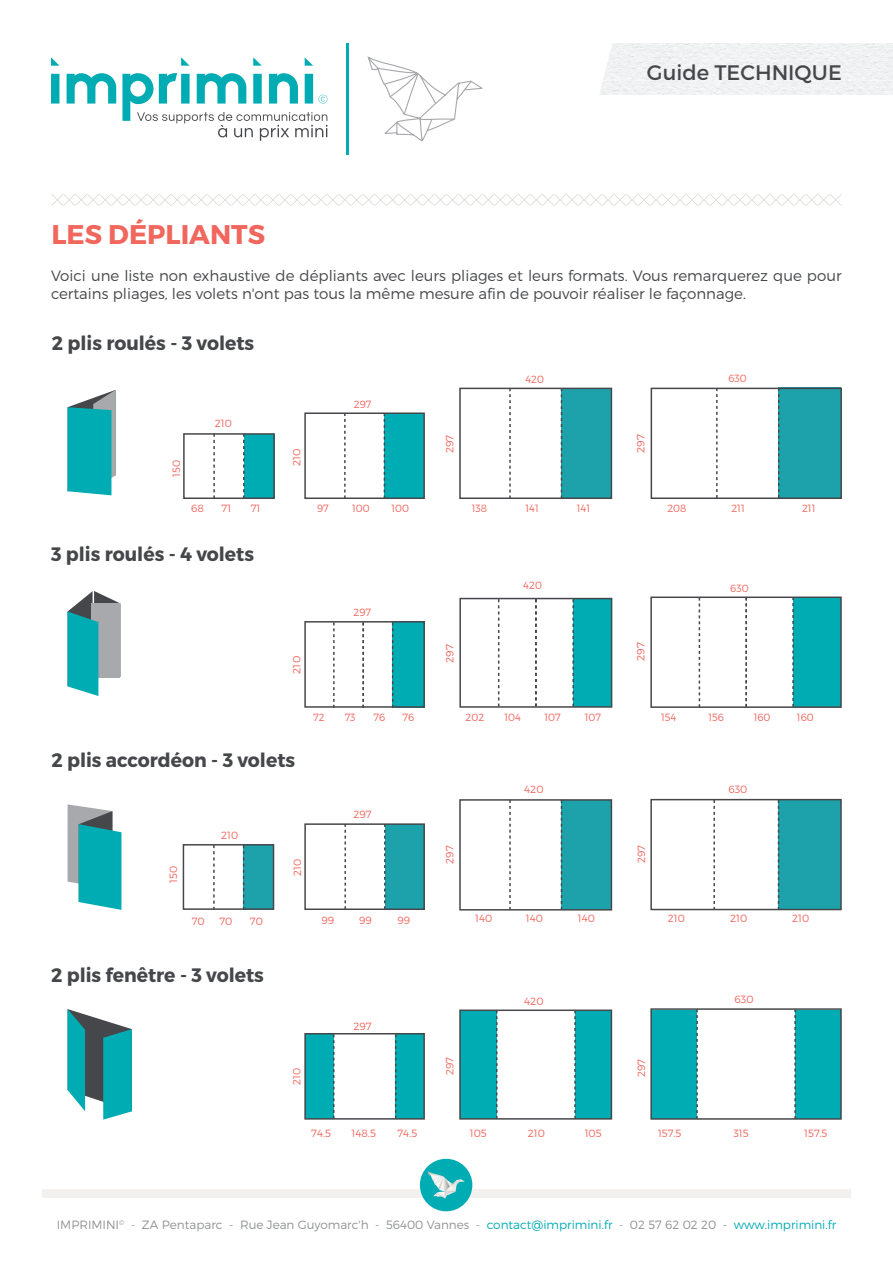
<style>
.page{position:relative;width:893px;height:1263px;background:#fff}
.page>*{position:absolute;margin:0;border:0;box-sizing:border-box;transform-origin:0 0}
.t1{font:700 27px "Montserrat";color:#f1665d}
.t2{font:21px "Montserrat";color:#46474a}
.t3{font:700 19.5px "Montserrat";color:#46474a}
.t4{font:300 15px/18px "Montserrat";color:#46474a}
.t5{font:300 12px "Montserrat";color:#919393}
.t6{font:300 10.5px "Montserrat";color:#f1665d}
.s1{color:#00acb3}
</style>
<div class="page">
<svg style="left:68px;top:390px;width:48px;height:105px"></svg>
<svg style="left:68px;top:591px;width:52px;height:105px"></svg>
<svg style="left:68px;top:804px;width:53px;height:106px"></svg>
<svg style="left:68px;top:1009px;width:64px;height:110px"></svg>
<div style="left:244px;top:434px;width:30px;height:64px;background:#00acb3"></div>
<div style="left:183px;top:433px;width:92px;height:66px;border:2px solid #46474a"></div>
<svg style="left:213px;top:434px;width:2px;height:64px"></svg>
<svg style="left:243px;top:434px;width:2px;height:64px"></svg>
<div style="left:384px;top:413px;width:40px;height:85px;background:#00acb3"></div>
<div style="left:304px;top:412px;width:121px;height:87px;border:2px solid #46474a"></div>
<svg style="left:344px;top:413px;width:2px;height:85px"></svg>
<svg style="left:384px;top:413px;width:1px;height:85px"></svg>
<div style="left:793px;top:597px;width:48px;height:110px;background:#00acb3"></div>
<svg style="left:792px;top:599px;width:2px;height:106px"></svg>
<svg style="left:699px;top:599px;width:1px;height:106px"></svg>
<svg style="left:745px;top:599px;width:2px;height:106px"></svg>
<div style="left:650px;top:596px;width:192px;height:112px;border:2px solid #46474a"></div>
<div style="left:573px;top:598px;width:39px;height:109px;background:#00acb3"></div>
<svg style="left:572px;top:601px;width:2px;height:104px"></svg>
<svg style="left:498px;top:601px;width:1px;height:104px"></svg>
<svg style="left:535px;top:601px;width:2px;height:104px"></svg>
<div style="left:459px;top:598px;width:153px;height:110px;border:2px solid #46474a"></div>
<div style="left:392px;top:621px;width:33px;height:87px;background:#00acb3"></div>
<svg style="left:392px;top:624px;width:1px;height:81px"></svg>
<svg style="left:333px;top:624px;width:2px;height:81px"></svg>
<svg style="left:362px;top:624px;width:2px;height:81px"></svg>
<div style="left:304px;top:621px;width:121px;height:87px;border:2px solid #46474a"></div>
<div style="left:244px;top:844px;width:30px;height:66px;background:#1da1ab"></div>
<svg style="left:213px;top:847px;width:2px;height:60px"></svg>
<svg style="left:243px;top:847px;width:1px;height:60px"></svg>
<div style="left:183px;top:844px;width:91px;height:66px;border:2px solid #46474a"></div>
<div style="left:562px;top:800px;width:49px;height:110px;background:#1da1ab"></div>
<svg style="left:509px;top:802px;width:2px;height:102px"></svg>
<svg style="left:561px;top:802px;width:2px;height:105px"></svg>
<div style="left:459px;top:799px;width:153px;height:111px;border:2px solid #46474a"></div>
<div style="left:778px;top:800px;width:63px;height:109px;background:#1da1ab"></div>
<svg style="left:713px;top:802px;width:2px;height:105px"></svg>
<svg style="left:778px;top:802px;width:1px;height:102px"></svg>
<div style="left:650px;top:799px;width:192px;height:111px;border:2px solid #46474a"></div>
<div style="left:575px;top:1010px;width:36px;height:109px;background:#00acb3"></div>
<div style="left:460px;top:1010px;width:37px;height:109px;background:#00acb3"></div>
<div style="left:459px;top:1009px;width:153px;height:110px;border:2px solid #46474a"></div>
<svg style="left:496px;top:1010px;width:1px;height:109px"></svg>
<svg style="left:574px;top:1010px;width:2px;height:109px"></svg>
<div style="left:795px;top:1010px;width:46px;height:108px;background:#00acb3"></div>
<div style="left:651px;top:1010px;width:46px;height:108px;background:#00acb3"></div>
<svg style="left:696px;top:1011px;width:2px;height:106px"></svg>
<svg style="left:794px;top:1011px;width:2px;height:106px"></svg>
<div style="left:650px;top:1008px;width:192px;height:112px;border:2px solid #46474a"></div>
<div style="left:396px;top:1034px;width:28px;height:84px;background:#00acb3"></div>
<div style="left:305px;top:1033px;width:29px;height:85px;background:#00acb3"></div>
<svg style="left:333px;top:1036px;width:2px;height:80px"></svg>
<svg style="left:395px;top:1036px;width:1px;height:80px"></svg>
<div style="left:304px;top:1033px;width:121px;height:86px;border:2px solid #46474a"></div>
<div style="left:385px;top:824px;width:39px;height:85px;background:#1da1ab"></div>
<svg style="left:344px;top:826px;width:2px;height:81px"></svg>
<svg style="left:384px;top:826px;width:2px;height:81px"></svg>
<div style="left:304px;top:823px;width:121px;height:87px;border:2px solid #46474a"></div>
<div style="left:779px;top:388px;width:62px;height:111px;background:#1da1ab"></div>
<svg style="left:716px;top:394px;width:2px;height:102px"></svg>
<svg style="left:778px;top:391px;width:1px;height:105px"></svg>
<div style="left:651px;top:388px;width:191px;height:111px;border:2px solid #46474a"></div>
<div style="left:561px;top:388px;width:50px;height:110px;background:#1da1ab"></div>
<svg style="left:509px;top:391px;width:2px;height:105px"></svg>
<svg style="left:561px;top:391px;width:1px;height:105px"></svg>
<div style="left:459px;top:388px;width:153px;height:111px;border:2px solid #46474a"></div>
<svg style="left:367px;top:56px;width:116px;height:86px"></svg>
<svg style="left:51px;top:57px;width:276px;height:84px"></svg>
<hr style="left:346px;top:43px;width:3px;height:112px;background:#00acb3">
<svg style="left:51px;top:194px;width:791px;height:12px"></svg>
<div style="left:599px;top:44px;width:294px;height:51px;background:#f0f2f3"></div>
<div style="left:41px;top:1189px;width:810px;height:9px;background:#f2f1f0"></div>
<div style="left:420px;top:1159px;width:52px;height:52px;background:#00acb3;border-radius:50%"></div>
<svg style="left:428px;top:1171px;width:37px;height:28px"></svg>
<h2 class="t2" style="left:647px;top:59px;width:196px">Guide TECHNIQUE</h2>
<h1 class="t1" style="left:51px;top:218px;width:215px">LES DÉPLIANTS</h1>
<h3 class="t4" style="left:51px;top:266px;width:792px">Voici une liste non exhaustive de dépliants avec leurs pliages et leurs formats. Vous remarquerez que pour certains pliages, les volets n'ont pas tous la même mesure afin de pouvoir réaliser le façonnage.</h3>
<h3 class="t3" style="left:52px;top:331px;width:204px">2 plis roulés - 3 volets</h3>
<p class="t6" style="left:215px;top:417px;width:19px">210</p>
<p class="t6" style="left:170px;top:477px;width:19px;rotate:-90deg">150</p>
<p class="t6" style="left:191px;top:502px;width:14px">68</p>
<p class="t6" style="left:222px;top:502px;width:11px">71</p>
<p class="t6" style="left:251px;top:502px;width:11px">71</p>
<h3 class="t3" style="left:51px;top:542px;width:205px">3 plis roulés - 4 volets</h3>
<p class="t6" style="left:290px;top:466px;width:19px;rotate:-90deg">210</p>
<p class="t6" style="left:354px;top:398px;width:19px">297</p>
<p class="t6" style="left:317px;top:502px;width:13px">97</p>
<p class="t6" style="left:352px;top:502px;width:19px">100</p>
<p class="t6" style="left:391px;top:502px;width:19px">100</p>
<p class="t6" style="left:353px;top:606px;width:19px">297</p>
<p class="t6" style="left:290px;top:674px;width:19px;rotate:-90deg">210</p>
<h3 class="t3" style="left:51px;top:748px;width:245px">2 plis accordéon - 3 volets</h3>
<p class="t6" style="left:313px;top:711px;width:13px">72</p>
<p class="t6" style="left:345px;top:711px;width:12px">73</p>
<p class="t6" style="left:373px;top:711px;width:13px">76</p>
<p class="t6" style="left:402px;top:711px;width:13px">76</p>
<p class="t6" style="left:167px;top:883px;width:19px;rotate:-90deg">150</p>
<p class="t6" style="left:221px;top:829px;width:19px">210</p>
<p class="t6" style="left:192px;top:914px;width:14px">70</p>
<p class="t6" style="left:219px;top:914px;width:14px">70</p>
<p class="t6" style="left:250px;top:914px;width:14px">70</p>
<p class="t6" style="left:291px;top:876px;width:19px;rotate:-90deg">210</p>
<p class="t6" style="left:353px;top:808px;width:20px">297</p>
<p class="t6" style="left:321px;top:914px;width:14px">99</p>
<p class="t6" style="left:359px;top:914px;width:14px">99</p>
<p class="t6" style="left:398px;top:914px;width:14px">99</p>
<h3 class="t3" style="left:51px;top:962px;width:214px">2 plis fenêtre - 3 volets</h3>
<p class="t6" style="left:290px;top:1085px;width:19px;rotate:-90deg">210</p>
<p class="t6" style="left:353px;top:1019px;width:20px">297</p>
<p class="t6" style="left:311px;top:1127px;width:21px">74.5</p>
<p class="t6" style="left:351px;top:1127px;width:26px">148.5</p>
<p class="t6" style="left:397px;top:1127px;width:21px">74.5</p>
<p class="t6" style="left:525px;top:373px;width:20px">420</p>
<p class="t6" style="left:443px;top:453px;width:20px;rotate:-90deg">297</p>
<p class="t6" style="left:472px;top:502px;width:17px">138</p>
<p class="t6" style="left:525px;top:502px;width:15px">141</p>
<p class="t6" style="left:577px;top:502px;width:15px">141</p>
<p class="t6" style="left:523px;top:579px;width:20px">420</p>
<p class="t6" style="left:443px;top:663px;width:20px;rotate:-90deg">297</p>
<p class="t6" style="left:465px;top:711px;width:20px">202</p>
<p class="t6" style="left:504px;top:711px;width:18px">104</p>
<p class="t6" style="left:544px;top:711px;width:18px">107</p>
<p class="t6" style="left:585px;top:711px;width:18px">107</p>
<p class="t6" style="left:443px;top:864px;width:20px;rotate:-90deg">297</p>
<p class="t6" style="left:524px;top:783px;width:21px">420</p>
<p class="t6" style="left:475px;top:912px;width:19px">140</p>
<p class="t6" style="left:526px;top:912px;width:19px">140</p>
<p class="t6" style="left:578px;top:912px;width:19px">140</p>
<p class="t6" style="left:443px;top:1075px;width:20px;rotate:-90deg">297</p>
<p class="t6" style="left:524px;top:994px;width:21px">420</p>
<p class="t6" style="left:470px;top:1127px;width:19px">105</p>
<p class="t6" style="left:528px;top:1127px;width:19px">210</p>
<p class="t6" style="left:585px;top:1127px;width:19px">105</p>
<p class="t6" style="left:634px;top:453px;width:20px;rotate:-90deg">297</p>
<p class="t6" style="left:728px;top:372px;width:20px">630</p>
<p class="t6" style="left:667px;top:502px;width:21px">208</p>
<p class="t6" style="left:731px;top:502px;width:15px">211</p>
<p class="t6" style="left:802px;top:502px;width:15px">211</p>
<p class="t6" style="left:634px;top:661px;width:20px;rotate:-90deg">297</p>
<p class="t6" style="left:730px;top:582px;width:20px">630</p>
<p class="t6" style="left:661px;top:711px;width:17px">154</p>
<p class="t6" style="left:708px;top:711px;width:17px">156</p>
<p class="t6" style="left:754px;top:711px;width:18px">160</p>
<p class="t6" style="left:797px;top:711px;width:18px">160</p>
<p class="t6" style="left:635px;top:863px;width:20px;rotate:-90deg">297</p>
<p class="t6" style="left:728px;top:783px;width:21px">630</p>
<p class="t6" style="left:668px;top:912px;width:19px">210</p>
<p class="t6" style="left:730px;top:912px;width:19px">210</p>
<p class="t6" style="left:792px;top:912px;width:19px">210</p>
<p class="t6" style="left:734px;top:992px;width:21px">630</p>
<p class="t6" style="left:635px;top:1077px;width:20px;rotate:-90deg">297</p>
<p class="t6" style="left:658px;top:1127px;width:25px">157.5</p>
<p class="t6" style="left:733px;top:1127px;width:17px">315</p>
<p class="t6" style="left:804px;top:1127px;width:25px">157.5</p>
<p class="t5" style="left:57px;top:1217px;width:781px">IMPRIMINI<sup>©</sup> - ZA Pentaparc - Rue Jean Guyomarc'h - 56400 Vannes - <span class="s1">contact@imprimini.fr</span> - 02 57 62 02 20 - <span class="s1">www.imprimini.fr</span></p>
</div>
